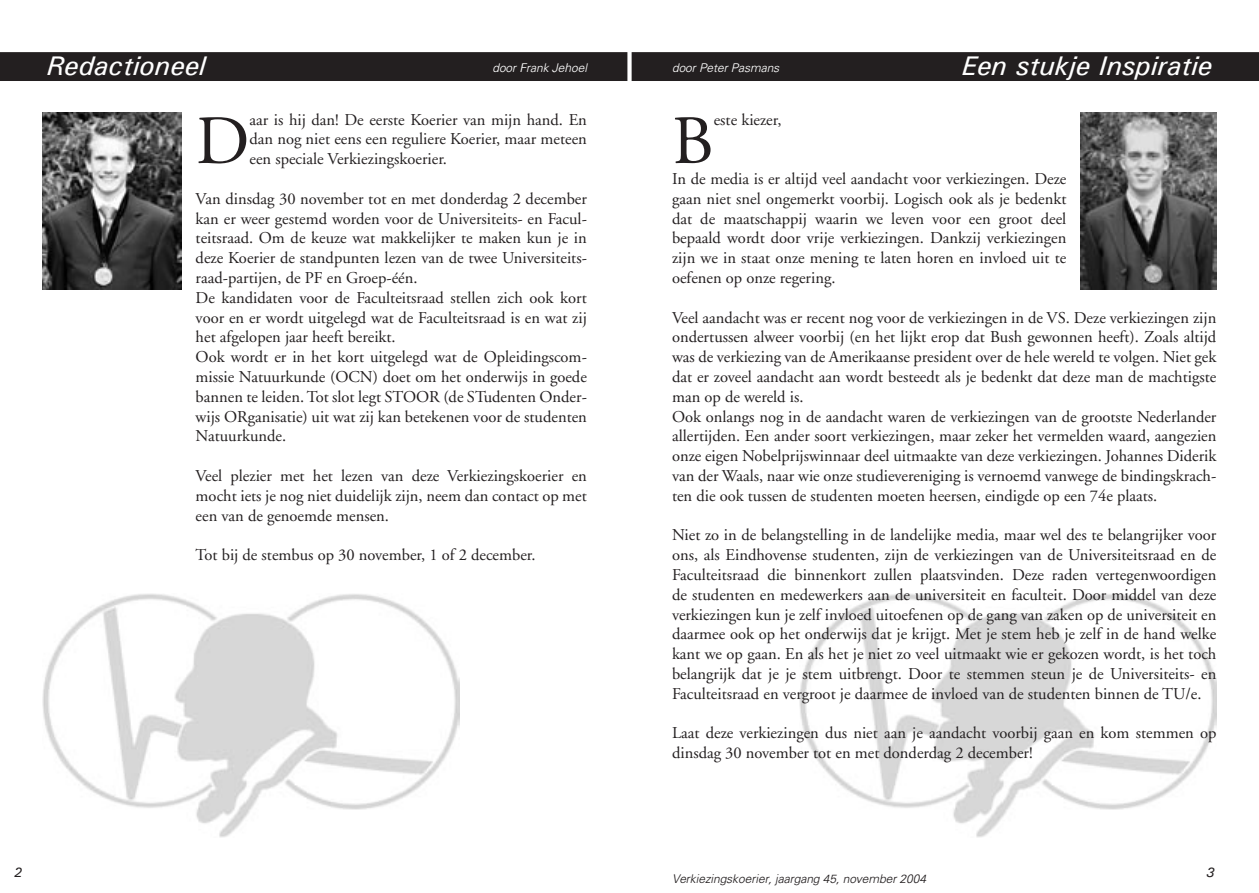
<style>
.page{position:relative;width:1259px;height:893px;background:#fff}
.page>*{position:absolute;margin:0;border:0;box-sizing:border-box;transform-origin:0 0}
.t1{font:69px "Adobe Garamond";color:#231f20}
.t2{font:italic 500 27px "Univers";color:#fff}
.t3{font:16.5px/19.8px "Adobe Garamond";color:#231f20;text-align:justify}
.t4{font:italic 500 13.5px "Univers";color:#231f20}
.t5{font:italic 300 12px "Univers";color:#231f20}
.t6{font:italic 300 12px "Univers";color:#fff}
</style>
<div class="page">
<img style="left:799px;top:594px;width:417px;height:243px">
<div style="left:0;top:52px;width:1259px;height:29px;background:#231f20"></div>
<img style="left:42px;top:594px;width:417px;height:243px">
<img style="left:43px;top:112px;width:138px;height:177px">
<img style="left:1080px;top:112px;width:136px;height:177px">
<h2 class="t2" style="left:47px;top:49px;width:160px">Redactioneel</h2>
<p class="t6" style="left:492px;top:61px;width:96px">door Frank Jehoel</p>
<p class="t6" style="left:672px;top:60px;width:109px">door Peter Pasmans</p>
<h2 class="t2" style="left:961px;top:49px;width:252px">Een stukje Inspiratie</h2>
<h1 class="t1" style="left:196px;top:104px;width:55px">D</h1>
<h1 class="t1" style="left:672px;top:104px;width:43px">B</h1>
<p class="t3" style="left:714px;top:110px;width:69px">este kiezer,</p>
<p class="t3" style="left:249px;top:110px;width:339px">aar is hij dan! De eerste Koerier van mijn hand. En dan nog niet eens een reguliere Koerier, maar meteen een speciale Verkiezingskoerier.</p>
<p class="t3" style="left:196px;top:189px;width:393px;text-align:left">Van dinsdag 30 november tot en met donderdag 2 december kan er weer gestemd worden voor de Universiteits- en Facul&shy;teitsraad. Om de keuze wat makkelijker te maken kun je in deze Koerier de standpunten lezen van de twee Universiteits&shy;raad-partijen, de PF en Groep-één.<br>De kandidaten voor de Faculteitsraad stellen zich ook kort voor en er wordt uitgelegd wat de Faculteitsraad is en wat zij het afgelopen jaar heeft bereikt.<br>Ook wordt er in het kort uitgelegd wat de Opleidingscom&shy;missie Natuurkunde (OCN) doet om het onderwijs in goede bannen te leiden. Tot slot legt STOOR (de STudenten Onder&shy;wijs ORganisatie) uit wat zij kan betekenen voor de studenten Natuurkunde.</p>
<p class="t3" style="left:196px;top:466px;width:393px">Veel plezier met het lezen van deze Verkiezingskoerier en mocht iets je nog niet duidelijk zijn, neem dan contact op met een van de genoemde mensen.</p>
<p class="t3" style="left:196px;top:545px;width:341px">Tot bij de stembus op 30 november, 1 of 2 december.</p>
<p class="t3" style="left:672px;top:169px;width:396px">In de media is er altijd veel aandacht voor verkiezingen. Deze gaan niet snel ongemerkt voorbij. Logisch ook als je bedenkt dat de maatschappij waarin we leven voor een groot deel bepaald wordt door vrije verkiezingen. Dankzij verkiezingen zijn we in staat onze mening te laten horen en invloed uit te oefenen op onze regering.</p>
<p class="t3" style="left:672px;top:308px;width:546px;text-align:left">Veel aandacht was er recent nog voor de verkiezingen in de VS. Deze verkiezingen zijn ondertussen alweer voorbij (en het lijkt erop dat Bush gewonnen heeft). Zoals altijd was de verkiezing van de Amerikaanse president over de hele wereld te volgen. Niet gek dat er zoveel aandacht aan wordt besteedt als je bedenkt dat deze man de machtigste man op de wereld is.<br>Ook onlangs nog in de aandacht waren de verkiezingen van de grootste Nederlander allertijden. Een ander soort verkiezingen, maar zeker het vermelden waard, aangezien onze eigen Nobelprijswinnaar deel uitmaakte van deze verkiezingen. Johannes Diderik van der Waals, naar wie onze studievereniging is vernoemd vanwege de bindingskrach&shy;ten die ook tussen de studenten moeten heersen, eindigde op een 74e plaats.</p>
<p class="t3" style="left:672px;top:526px;width:546px">Niet zo in de belangstelling in de landelijke media, maar wel des te belangrijker voor ons, als Eindhovense studenten, zijn de verkiezingen van de Universiteitsraad en de Faculteitsraad die binnenkort zullen plaatsvinden. Deze raden vertegenwoordigen de studenten en medewerkers aan de universiteit en faculteit. Door middel van deze verkiezingen kun je zelf invloed uitoefenen op de gang van zaken op de universiteit en daarmee ook op het onderwijs dat je krijgt. Met je stem heb je zelf in de hand welke kant we op gaan. En als het je niet zo veel uitmaakt wie er gekozen wordt, is het toch belangrijk dat je je stem uitbrengt. Door te stemmen steun je de Universiteits- en Faculteitsraad en vergroot je daarmee de invloed van de studenten binnen de TU/e.</p>
<p class="t3" style="left:672px;top:724px;width:546px">Laat deze verkiezingen dus niet aan je aandacht voorbij gaan en kom stemmen op dinsdag 30 november tot en met donderdag 2 december!</p>
<p class="t4" style="left:14px;top:863px;width:10px">2</p>
<p class="t4" style="left:1206px;top:863px;width:10px">3</p>
<p class="t5" style="left:672px;top:871px;width:255px">Verkiezingskoerier, jaargang 45, november 2004</p>
</div>
